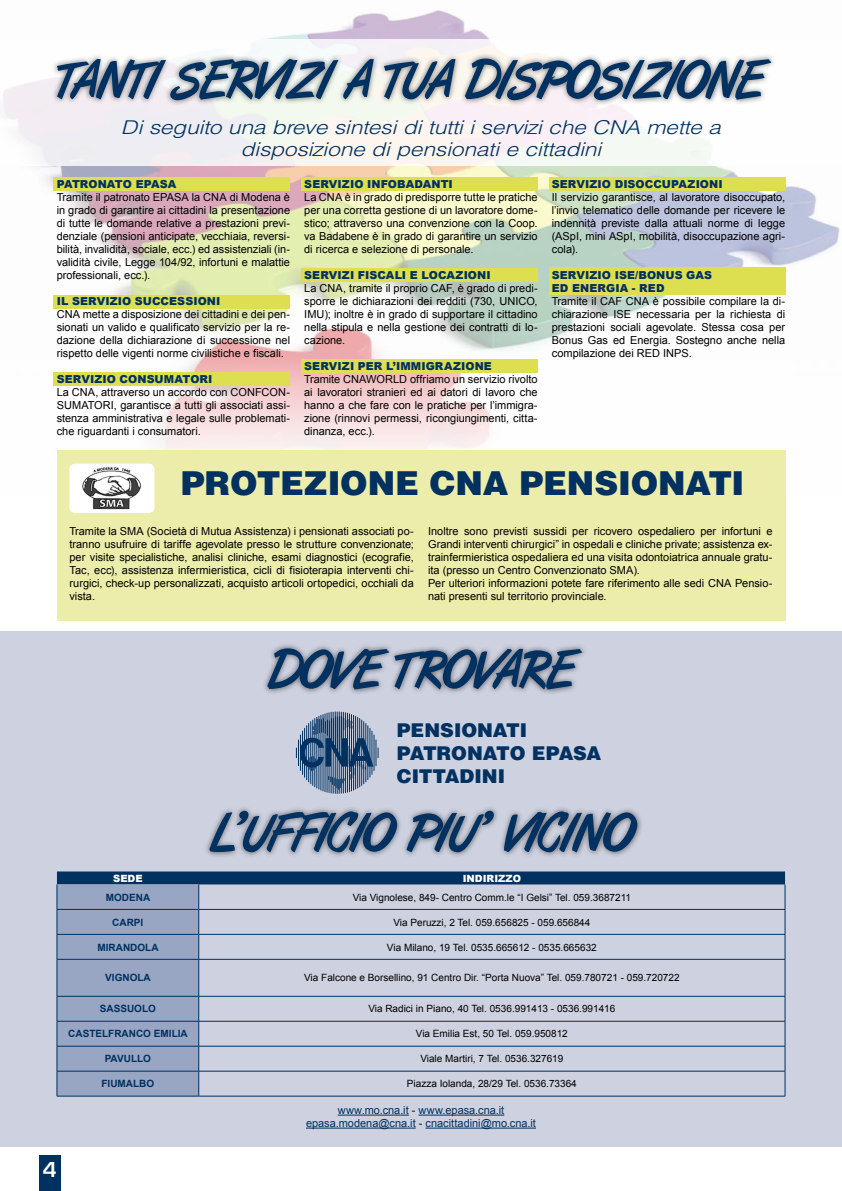
<style>
.page{position:relative;width:842px;height:1191px;background:#fff}
.page>*{position:absolute;margin:0;border:0;box-sizing:border-box;transform-origin:0 0}
.t1{font:53px "Art Brush";letter-spacing:-.025em;color:#003160}
.t2{font:53px "Art Brush";letter-spacing:-.005em;color:#003160}
.t3{font:900 33px "Helvetica";letter-spacing:-.005em;color:#003160}
.t4{font:600 20px "Eurostile";color:#fff}
.t5{font:italic 300 19px/22px "Helvetica";letter-spacing:-.01em;color:#003160;text-align:center;scale:1.2 1}
.t6{font:900 19px/23px "Helvetica";letter-spacing:-.005em;color:#003160}
.t7{font:11px/13px "Arial";color:#000;text-align:justify}
.t8{font:900 11px/13px "Arial";letter-spacing:.005em;color:#003160}
.t9{font:11px/13px "Arial";color:#003160;text-align:center}
.t10{font:900 11px "Arial";letter-spacing:-.025em;color:#003160}
.t11{font:10px "Arial";color:#000}
.t12{font:700 10px "Arial";color:#003160}
.t13{font:900 10px "Arial";color:#fff}
.s1{color:#000}
</style>
<div class="page">
<div style="left:0;top:631px;width:842px;height:515px;background:#ced1df"></div>
<img style="left:36px;top:10px;width:804px;height:503px">
<div style="left:0;top:40px;width:842px;height:126px;background:linear-gradient(to bottom,#fefeff,#f6f3f2)"></div>
<div style="left:39px;top:1155px;width:21px;height:36px;background:#003160"></div>
<div style="left:51px;top:52px;width:726px;height:54px;background:#000;opacity:.55"></div>
<div style="left:262px;top:642px;width:326px;height:53px;background:#000;opacity:.55"></div>
<div style="left:204px;top:805px;width:439px;height:53px;background:#000;opacity:.55"></div>
<div style="left:53px;top:178px;width:237px;height:13px;background:#dddf51"></div>
<div style="left:301px;top:178px;width:236px;height:13px;background:#dddf51"></div>
<div style="left:549px;top:178px;width:236px;height:13px;background:#dddf51"></div>
<div style="left:549px;top:268px;width:236px;height:27px;background:#dddf51"></div>
<div style="left:301px;top:268px;width:236px;height:14px;background:#dddf51"></div>
<div style="left:301px;top:359px;width:236px;height:13px;background:#dddf51"></div>
<div style="left:53px;top:295px;width:237px;height:13px;background:#dddf51"></div>
<div style="left:53px;top:372px;width:237px;height:14px;background:#dddf51"></div>
<div style="left:57px;top:451px;width:728px;height:170px;background:#ecedab"></div>
<img style="left:69px;top:463px;width:85px;height:50px">
<hr style="left:319px;top:716px;width:1px;height:73px;background:#003160">
<hr style="left:321px;top:715px;width:1px;height:75px;background:#003160">
<hr style="left:323px;top:714px;width:1px;height:77px;background:#003160">
<hr style="left:325px;top:714px;width:1px;height:77px;background:#003160">
<hr style="left:327px;top:713px;width:1px;height:79px;background:#003160">
<hr style="left:329px;top:712px;width:1px;height:80px;background:#003160">
<hr style="left:331px;top:712px;width:1px;height:81px;background:#003160">
<hr style="left:333px;top:712px;width:1px;height:81px;background:#003160">
<hr style="left:335px;top:712px;width:1px;height:81px;background:#003160">
<hr style="left:337px;top:712px;width:1px;height:81px;background:#003160">
<hr style="left:355px;top:716px;width:1px;height:73px;background:#003160">
<hr style="left:353px;top:715px;width:1px;height:75px;background:#003160">
<hr style="left:351px;top:714px;width:1px;height:77px;background:#003160">
<hr style="left:349px;top:714px;width:1px;height:77px;background:#003160">
<hr style="left:347px;top:713px;width:1px;height:79px;background:#003160">
<hr style="left:345px;top:712px;width:1px;height:80px;background:#003160">
<hr style="left:343px;top:712px;width:1px;height:81px;background:#003160">
<hr style="left:341px;top:712px;width:1px;height:81px;background:#003160">
<hr style="left:339px;top:712px;width:1px;height:81px;background:#003160">
<svg style="left:296px;top:717px;width:83px;height:72px"></svg>
<svg style="left:57px;top:871px;width:729px;height:225px"></svg>
<hr style="left:57px;top:1095px;width:142px;height:1px;background:#003160">
<hr style="left:199px;top:1095px;width:586px;height:1px;background:#003160">
<hr style="left:338px;top:1114px;width:71px;height:1px;background:#003160">
<hr style="left:419px;top:1114px;width:85px;height:1px;background:#003160">
<hr style="left:306px;top:1127px;width:110px;height:1px;background:#003160">
<hr style="left:425px;top:1127px;width:111px;height:1px;background:#003160">
<h1 class="t1" style="left:57px;top:52px;width:708px">TANTI SERVIZI A TUA DISPOSIZIONE</h1>
<h3 class="t5" style="left:121px;top:116px;width:501px">Di seguito una breve sintesi di tutti i servizi che CNA mette a disposizione di pensionati e cittadini</h3>
<p class="t10" style="left:57px;top:178px;width:121px">PATRONATO EPASA</p>
<p class="t7" style="left:57px;top:191px;width:235px">Tramite il patronato EPASA la CNA di Modena è in grado di garantire ai cittadini la presentazione di tutte le domande relative a prestazioni previ&shy;denziale (pensioni anticipate, vecchiaia, reversi&shy;bilità, invalidità, sociale, ecc.) ed assistenziali (in&shy;validità civile, Legge 104/92, infortuni e malattie professionali, ecc.).</p>
<p class="t8" style="left:57px;top:295px;width:121px">IL SERVIZIO SUCCESSI</p>
<p class="t8" style="left:198px;top:295px;width:22px">ONI</p>
<p class="t7" style="left:57px;top:308px;width:235px">CNA mette a disposizione dei cittadini e dei pen&shy;sionati un valido e qualificato servizio per la re&shy;dazione della dichiarazione di successione nel rispetto delle vigenti norme civilistiche e fiscali.</p>
<p class="t8" style="left:57px;top:373px;width:155px">SERVIZIO CONSU MATORI</p>
<p class="t7" style="left:57px;top:386px;width:235px">La CNA, attraverso un accordo con CONFCON-SUMATORI, garantisce a tutti gli associati assi&shy;stenza amministrativa e legale sulle problemati&shy;che riguardanti i consumatori.</p>
<p class="t8" style="left:304px;top:178px;width:143px">SE RVIZI O I NFOBADANTI</p>
<p class="t7" style="left:304px;top:191px;width:235px">La CNA è in grado di predisporre tutte le pratiche per una corretta gestione di un lavoratore dome&shy;stico; attraverso una convenzione con la Coop. va Badabene è in grado di garantire un servizio di ricerca e selezione di personale.</p>
<p class="t8" style="left:304px;top:269px;width:186px">SERVIZI FISCALI E LOCAZIONI</p>
<p class="t7" style="left:304px;top:282px;width:235px">La CNA, tramite il proprio CAF, è grado di predi&shy;sporre le dichiarazioni dei redditi (730, UNICO, IMU); inoltre è in grado di supportare il cittadino nella stipula e nella gestione dei contratti di lo&shy;cazione.</p>
<p class="t8" style="left:304px;top:360px;width:188px">SERVIZI PER L’IMMIGRAZIONE</p>
<p class="t7" style="left:304px;top:373px;width:235px">Tramite CNAWORLD offriamo un servizio rivolto ai lavoratori stranieri ed ai datori di lavoro che hanno a che fare con le pratiche per l’immigra&shy;zione (rinnovi permessi, ricongiungimenti, citta&shy;dinanza, ecc.).</p>
<p class="t8" style="left:552px;top:178px;width:171px">SERVIZIO DISOCCUPAZIONI</p>
<p class="t7" style="left:552px;top:191px;width:235px">Il servizio garantisce, al lavoratore disoccupato, l’invio telematico delle domande per ricevere le indennità previste dalla attuali norme di legge (ASpI, mini ASpI, mobilità, disoccupazione agri&shy;cola).</p>
<p class="t8" style="left:552px;top:269px;width:71px">SERVIZIO ISE</p>
<p class="t8" style="left:552px;top:269px;width:161px;text-indent:83px">/BONUS GAS<br>ED ENERGIA - RED</p>
<p class="t7" style="left:552px;top:295px;width:235px">Tramite il CAF CNA è possibile compilare la di&shy;chiarazione ISE necessaria per la richiesta di prestazioni sociali agevolate. Stessa cosa per Bonus Gas ed Energia. Sostegno anche nella compilazione dei RED INPS.</p>
<h2 class="t3" style="left:181px;top:461px;width:565px">PROTEZIONE CNA PENSIONATI</h2>
<p class="t7" style="left:69px;top:525px;width:346px">Tramite la SMA (Società di Mutua Assistenza) i pensionati associati po&shy;tranno usufruire di tariffe agevolate presso le strutture convenzionate; per visite specialistiche, analisi cliniche, esami diagnostici (ecografie, Tac, ecc), assistenza infermieristica, cicli di fisioterapia interventi chi&shy;rurgici, check-up personalizzati, acquisto articoli ortopedici, occhiali da vista.</p>
<p class="t7" style="left:428px;top:525px;width:346px;text-align:left">Inoltre sono previsti sussidi per ricovero ospedaliero per infortuni e Grandi interventi chirurgici” in ospedali e cliniche private; assistenza ex&shy;trainfermieristica ospedaliera ed una visita odontoiatrica annuale gratu&shy;ita (presso un Centro Convenzionato SMA).<br>Per ulteriori informazioni potete fare riferimento alle sedi CNA Pensio&shy;nati presenti sul territorio provinciale.</p>
<h1 class="t2" style="left:268px;top:641px;width:308px">DOVE TROVARE</h1>
<h3 class="t6" style="left:397px;top:718px;width:206px">PENSIONATI<br>PATRONATO EPASA<br>CITTADINI</h3>
<h1 class="t1" style="left:209px;top:804px;width:128px">L’UFFICIO</h1>
<h1 class="t1" style="left:406px;top:804px;width:121px">PIU’ VICINO</h1>
<p class="t13" style="left:113px;top:872px;width:30px">SEDE</p>
<p class="t13" style="left:463px;top:872px;width:60px">I NDI RIZZO</p>
<p class="t12" style="left:106px;top:891px;width:9px">MODEN</p>
<p class="t12" style="left:143px;top:891px;width:9px">A</p>
<p class="t11" style="left:353px;top:891px;width:280px">Via Vignolese, 849- Centro Comm.le “I Gelsi” Tel. 059.3687211</p>
<p class="t12" style="left:112px;top:916px;width:33px">CARPI</p>
<p class="t11" style="left:393px;top:916px;width:198px">Via Peruzzi, 2 Tel. 059.656825 - 059.656844</p>
<p class="t12" style="left:97px;top:941px;width:34px">MIRANDOL</p>
<p class="t12" style="left:151px;top:941px;width:9px">A</p>
<p class="t11" style="left:387px;top:941px;width:211px">Via Milano, 19 Tel. 0535.665612 - 0535.665632</p>
<p class="t12" style="left:105px;top:972px;width:25px">VIGNOL</p>
<p class="t12" style="left:144px;top:972px;width:9px">A</p>
<p class="t11" style="left:304px;top:972px;width:377px">Via Falcone e Borsellino, 91 Centro Dir. “Porta Nuova” Tel. 059.780721 - 059.720722</p>
<p class="t12" style="left:100px;top:1003px;width:43px">SASS UOLO</p>
<p class="t11" style="left:368px;top:1003px;width:249px">Via Radici in Piano, 40 Tel. 0536.991413 - 0536.991416</p>
<p class="t12" style="left:68px;top:1028px;width:22px">CASTEL</p>
<p class="t12" style="left:108px;top:1028px;width:81px">FRANCO EM ILIA</p>
<p class="t11" style="left:416px;top:1028px;width:153px">Via Emilia Est, 50 Tel. 059.950812</p>
<p class="t12" style="left:105px;top:1053px;width:34px">PAVULLO</p>
<p class="t11" style="left:420px;top:1053px;width:145px">Viale Martiri, 7 Tel. 0536.327619</p>
<p class="t12" style="left:101px;top:1078px;width:53px">FIUMALBO</p>
<p class="t11" style="left:407px;top:1078px;width:171px">Piazza Iolanda, 28/29 Tel. 0536.73364</p>
<p class="t9" style="left:306px;top:1103px;width:231px">www.mo.cna.it <span class="s1">-</span> www.epasa.cna.it epasa.modena@cna.it <span class="s1">-</span> cnacittadini@mo.cna.it</p>
<h3 class="t4" style="left:43px;top:1156px;width:16px">4</h3>
</div>
